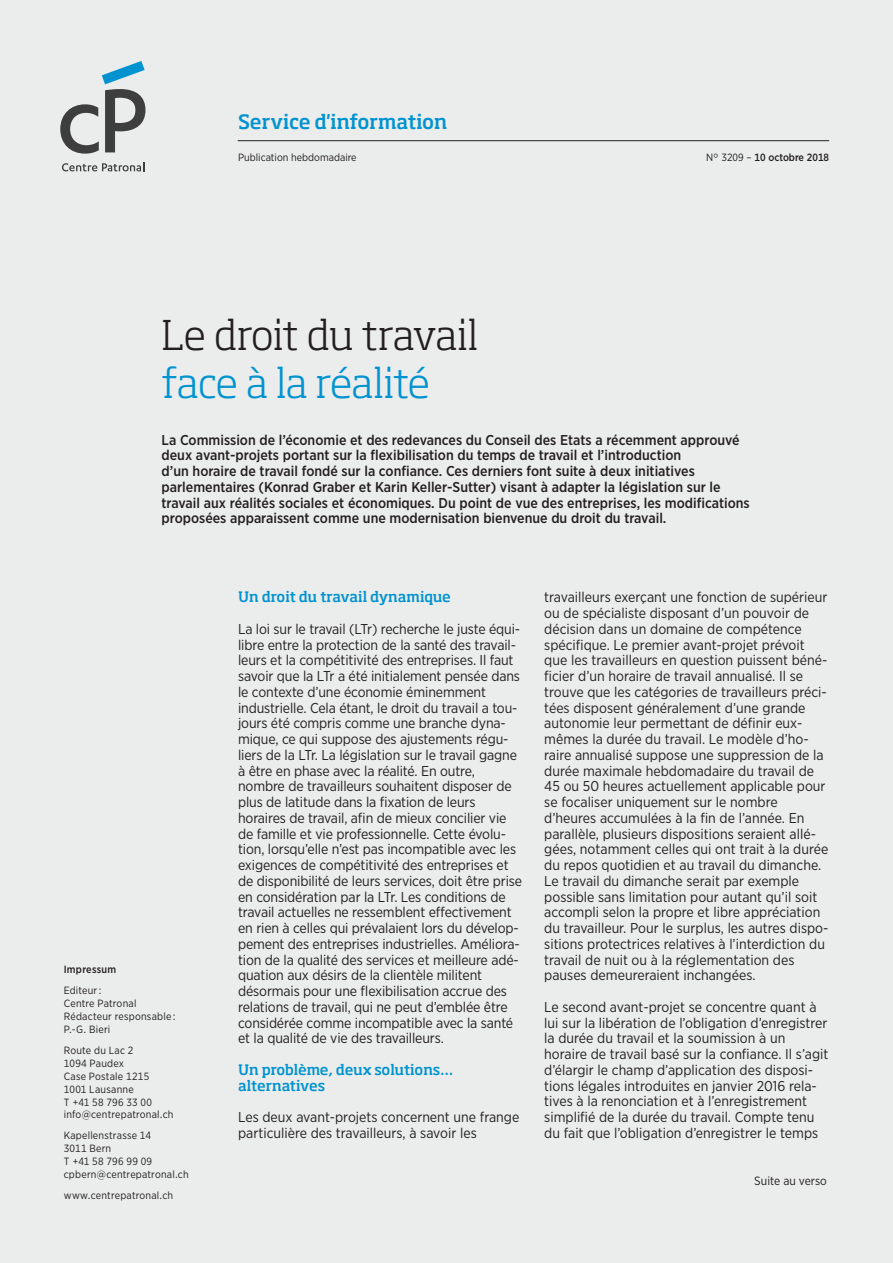
<style>
.page{position:relative;width:893px;height:1263px;background:#ebecec}
.page>*{position:absolute;margin:0;border:0;box-sizing:border-box;transform-origin:0 0}
.t1{font:300 40.5px "Soho Std";letter-spacing:-.02em;color:#231f20}
.t2{font:300 40.5px "Soho Std";letter-spacing:-.015em;color:#0093d0}
.t3{font:500 19.5px "Soho Std";letter-spacing:-.01em;color:#0093d0}
.t4{font:14.25px/15.8px "Gotham Narrow";letter-spacing:-.01em;color:#231f20}
.t5{font:500 14.25px/15.8px "Gotham Narrow";color:#231f20}
.t6{font:500 14.25px/15.8px "Soho Std";letter-spacing:-.01em;color:#0093d0}
.t7{font:12px "Gotham Narrow";color:#231f20}
.t8{font:10.5px/12.9px "Gotham Narrow";letter-spacing:.02em;color:#231f20}
.t9{font:10.5px "Gotham Narrow";color:#231f20}
.t10{font:500 10.5px "Gotham Narrow";color:#231f20}
.t11{font:500 10.5px "Gotham Narrow";letter-spacing:.025em;color:#231f20}
.s1{font-weight:400}
</style>
<div class="page">
<svg style="left:62px;top:162px;width:82px;height:9px"></svg>
<svg style="left:60px;top:61px;width:85px;height:93px"></svg>
<hr style="left:238px;top:140px;width:591px;height:1px;background:#231f20">
<h2 class="t3" style="left:238px;top:110px;width:211px">Service d'information</h2>
<p class="t9" style="left:238px;top:151px;width:120px">Publication hebdomadaire</p>
<p class="t10" style="left:706px;top:150px;width:125px"><span class="s1">N° 3209 –</span> 10 octobre 2018</p>
<h1 class="t1" style="left:162px;top:310px;width:318px">Le droit du travail</h1>
<h1 class="t2" style="left:162px;top:357px;width:270px">face à la réalité</h1>
<p class="t5" style="left:162px;top:432px;width:590px">La Commission de l’économie et des redevances du Conseil des Etats a récemment approuvé deux avant-projets portant sur la flexibilisation du temps de travail et l’introduction<br>d’un horaire de travail fondé sur la confiance. Ces derniers font suite à deux initiatives parlementaires (Konrad Graber et Karin Keller-Sutter) visant à adapter la législation sur le travail aux réalités sociales et économiques. Du point de vue des entreprises, les modifications proposées apparaissent comme une modernisation bienvenue du droit du travail.</p>
<p class="t11" style="left:64px;top:963px;width:54px">Impressum</p>
<p class="t8" style="left:64px;top:984px;width:113px">Editeur:<br>Centre Patronal<br>Rédacteur responsable :<br>P.-G. Bieri</p>
<p class="t8" style="left:64px;top:1043px;width:111px">Route du Lac 2<br>1094 Paudex<br>Case Postale 1215<br>1001 Lausanne<br>T +41 58 796 33 00 info@centrepatronal.ch</p>
<p class="t8" style="left:64px;top:1129px;width:126px">Kapellenstrasse 14<br>3011 Bern<br>T +41 58 796 99 09 cpbern@centrepatronal.ch</p>
<p class="t8" style="left:64px;top:1189px;width:111px">www.centrepatronal.ch</p>
<p class="t6" style="left:238px;top:589px;width:214px">Un droit du travail dynamique</p>
<p class="t4" style="left:238px;top:621px;width:286px">La loi sur le travail (LTr) recherche le juste équi&shy;libre entre la protection de la santé des travail&shy;leurs et la compétitivité des entreprises. Il faut savoir que la LTr a été initialement pensée dans le contexte d’une économie éminemment industrielle. Cela étant, le droit du travail a tou&shy;jours été compris comme une branche dyna&shy;mique, ce qui suppose des ajustements régu&shy;liers de la LTr. La législation sur le travail gagne à être en phase avec la réalité. En outre, nombre de travailleurs souhaitent disposer de plus de latitude dans la fixation de leurs horaires de travail, afin de mieux concilier vie de famille et vie professionnelle. Cette évolu&shy;tion, lorsqu’elle n’est pas incompatible avec les exigences de compétitivité des entreprises et de disponibilité de leurs services, doit être prise en considération par la LTr. Les conditions de travail actuelles ne ressemblent effectivement en rien à celles qui prévalaient lors du dévelop&shy;pement des entreprises industrielles. Améliora&shy;tion de la qualité des services et meilleure adé&shy;quation aux désirs de la clientèle militent désormais pour une flexibilisation accrue des relations de travail, qui ne peut d’emblée être considérée comme incompatible avec la santé et la qualité de vie des travailleurs.</p>
<p class="t6" style="left:238px;top:1061px;width:216px">Un problème, deux solutions… alternatives</p>
<p class="t4" style="left:238px;top:1109px;width:283px">Les deux avant-projets concernent une frange particulière des travailleurs, à savoir les</p>
<p class="t4" style="left:544px;top:589px;width:286px">travailleurs exerçant une fonction de supérieur ou de spécialiste disposant d’un pouvoir de décision dans un domaine de compétence spécifique. Le premier avant-projet prévoit que les travailleurs en question puissent béné&shy;ficier d’un horaire de travail annualisé. Il se trouve que les catégories de travailleurs préci&shy;tées disposent généralement d’une grande autonomie leur permettant de définir eux&shy;mêmes la durée du travail. Le modèle d’ho&shy;raire annualisé suppose une suppression de la durée maximale hebdomadaire du travail de 45 ou 50 heures actuellement applicable pour se focaliser uniquement sur le nombre d’heures accumulées à la fin de l’année. En parallèle, plusieurs dispositions seraient allé&shy;gées, notamment celles qui ont trait à la durée du repos quotidien et au travail du dimanche.<br>Le travail du dimanche serait par exemple possible sans limitation pour autant qu’il soit accompli selon la propre et libre appréciation du travailleur. Pour le surplus, les autres dispo&shy;sitions protectrices relatives à l’interdiction du travail de nuit ou à la réglementation des pauses demeureraient inchangées.</p>
<p class="t4" style="left:544px;top:999px;width:286px">Le second avant-projet se concentre quant à lui sur la libération de l’obligation d’enregistrer la durée du travail et la soumission à un horaire de travail basé sur la confiance. Il s’agit d’élargir le champ d’application des disposi&shy;tions légales introduites en janvier 2016 rela&shy;tives à la renonciation et à l’enregistrement simplifié de la durée du travail. Compte tenu du fait que l’obligation d’enregistrer le temps</p>
<p class="t7" style="left:754px;top:1173px;width:74px">Suite au verso</p>
</div>
